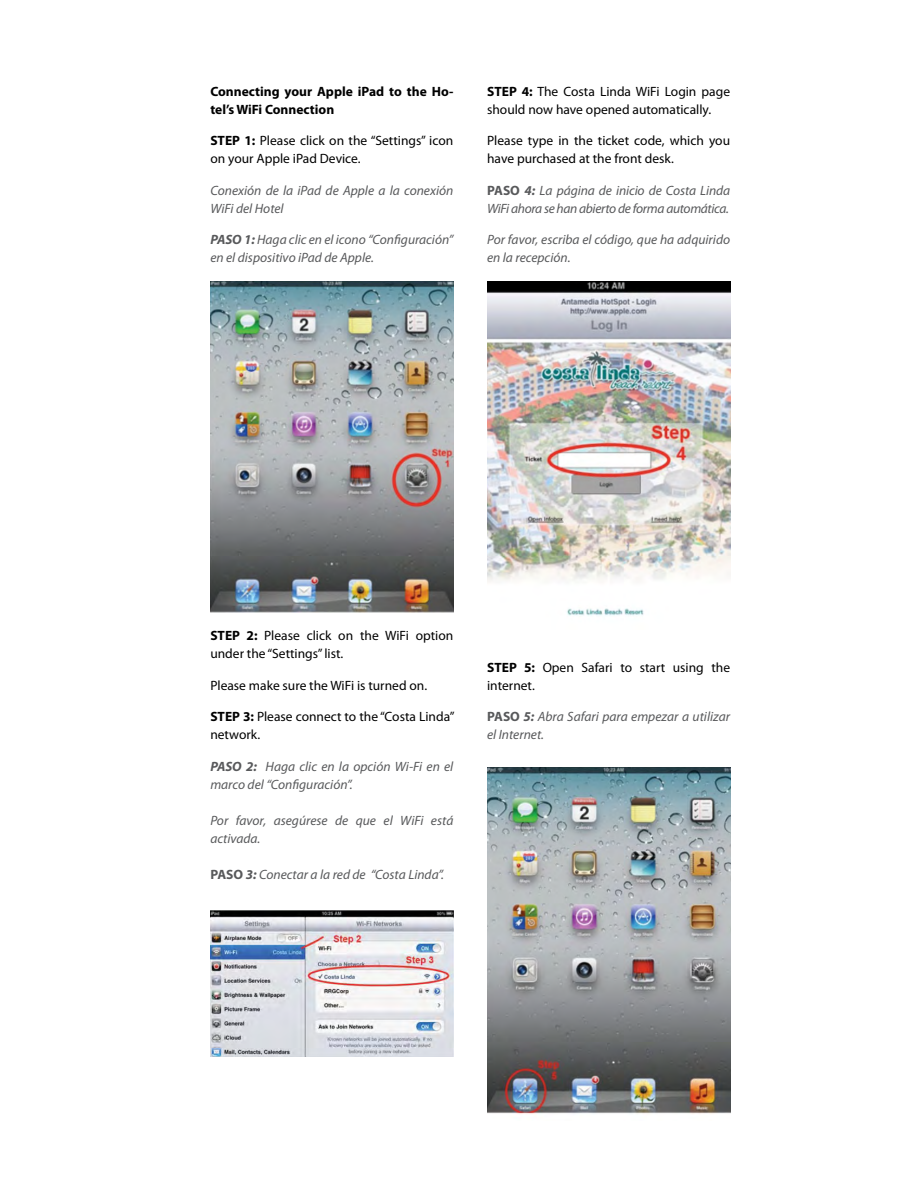
<style>
.page{position:relative;width:918px;height:1188px;background:#fff}
.page>*{position:absolute;margin:0;border:0;box-sizing:border-box;transform-origin:0 0}
.t1{font:13.5px/18px "Myriad Pro";color:#000}
.t2{font:italic 13.5px/18px "Myriad Pro";color:#58595b}
.t3{font:italic 13.5px/18px "Myriad Pro";letter-spacing:-.025em;color:#58595b}
.t4{font:700 13.5px/18px "Myriad Pro";color:#000}
.s1{font-weight:700}
.s2{font-weight:700;font-style:normal}
</style>
<div class="page">
<img style="left:210px;top:281px;width:243px;height:331px">
<img style="left:487px;top:767px;width:243px;height:347px">
<img style="left:487px;top:281px;width:243px;height:335px">
<img style="left:210px;top:911px;width:243px;height:146px">
<p class="t4" style="left:210px;top:82px;width:244px">Connecting your Apple iPad to the Ho&shy;tel’s WiFi Connection</p>
<p class="t1" style="left:210px;top:132px;width:244px"><span class="s1">STEP 1:</span> Please click on the “Settings” icon on your Apple iPad Device.</p>
<p class="t2" style="left:210px;top:181px;width:245px">Conexión de la iPad de Apple a la conexión<br>WiFi del Hotel</p>
<p class="t2" style="left:210px;top:231px;width:245px"><span class="s1">PASO 1:</span> Haga clic en el icono “Configuración” en el dispositivo iPad de Apple.</p>
<p class="t1" style="left:487px;top:82px;width:244px"><span class="s1">STEP 4:</span> The Costa Linda WiFi Login page should now have opened automatically.</p>
<p class="t1" style="left:487px;top:132px;width:245px">Please type in the ticket code, which you have purchased at the front desk.</p>
<p class="t3" style="left:487px;top:181px;width:245px"><span class="s2">PASO</span> <span class="s1">4:</span> La página de inicio de Costa Linda<br>WiFi ahora se han abierto de forma automática.</p>
<p class="t2" style="left:487px;top:231px;width:245px">Por favor, escriba el código, que ha adquirido en la recepción.</p>
<p class="t1" style="left:210px;top:627px;width:244px"><span class="s1">STEP 2:</span> Please click on the WiFi option under the “Settings” list.</p>
<p class="t1" style="left:210px;top:676px;width:218px">Please make sure the WiFi is turned on.</p>
<p class="t1" style="left:210px;top:708px;width:246px"><span class="s1">STEP 3:</span> Please connect to the “Costa Linda” network.</p>
<p class="t2" style="left:210px;top:757px;width:245px"><span class="s1">PASO 2:</span> Haga clic en la opción Wi-Fi en el marco del “Configuración”.</p>
<p class="t2" style="left:210px;top:811px;width:245px">Por favor, asegúrese de que el WiFi está activada.</p>
<p class="t2" style="left:210px;top:865px;width:235px"><span class="s2">PASO</span> <span class="s1">3:</span> Conectar a la red de “Costa Linda”.</p>
<p class="t1" style="left:487px;top:658px;width:245px"><span class="s1">STEP 5:</span> Open Safari to start using the internet.</p>
<p class="t2" style="left:487px;top:708px;width:245px"><span class="s2">PASO</span> <span class="s1">5:</span> Abra Safari para empezar a utilizar el Internet.</p>
</div>
